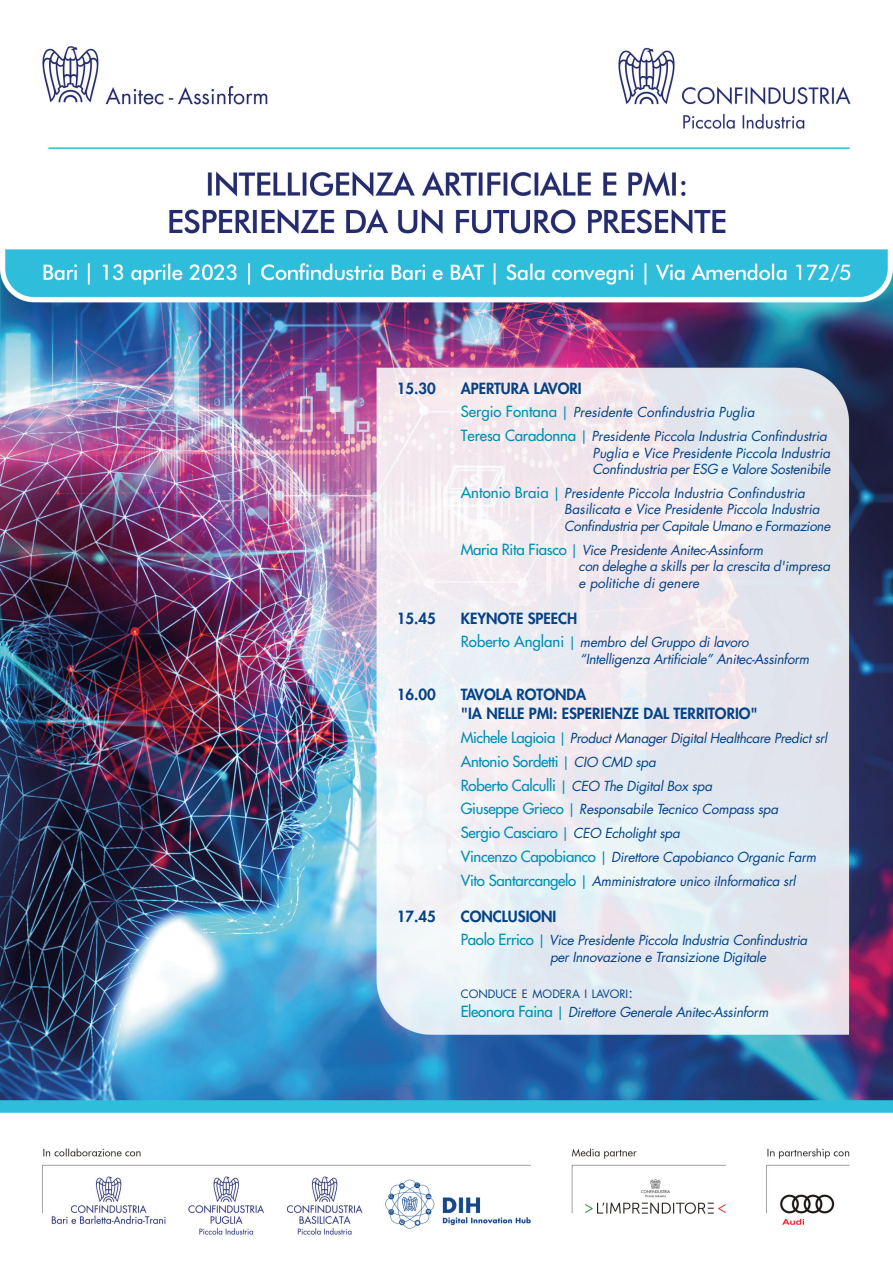
<style>
.page{position:relative;width:893px;height:1263px;background:#fff}
.page>*{position:absolute;margin:0;border:0;box-sizing:border-box;transform-origin:0 0}
.t1{font:800 15px/19.5px "Futura Std";color:#054286}
.t2{font:500 15px "Futura Std";letter-spacing:-.02em;color:#008fb3}
.t3{font:italic 13.5px/16.5px "Futura Std";letter-spacing:-.02em;color:#054286}
.t4{font:italic 13.5px/16.5px "Futura Std";color:#054286}
.t5{font:11.25px "Futura Std";color:#054286}
.s1{font-weight:500;font-style:normal;font-size:15px;color:#008fb3}
.s2{font-weight:500;font-style:normal;color:#008fb3}
.s3{font-size:13.5px}
.s4{font-weight:400;font-style:italic;font-size:13.5px;color:#054286}
.s5{font-size:15px}
</style>
<div class="page">
<img style="left:0;top:46px;width:893px;height:1189px">
<p class="t1" style="left:397px;top:379px;width:41px">15.30</p>
<p class="t1" style="left:461px;top:379px;width:122px">APERTURA LAVORI</p>
<p class="t3" style="left:461px;top:402px;width:368px;line-height:23.7px"><span class="s1">Sergio Fontana</span> <span class="s2">|</span> Presidente Confindustria Puglia<br><span class="s1">Teresa Caradonna</span> <span class="s2">|</span> Presidente Piccola Industria Confindustria</p>
<p class="t4" style="left:593px;top:446px;width:239px">Puglia e Vice Presidente Piccola Industria<br>Confindustria per ESG e Valore Sostenibile</p>
<p class="t3" style="left:564px;top:486px;width:268px;text-indent:-103px"><span class="s1">Antonio Braia</span> <span class="s2">|</span> Presidente Piccola Industria Confindustria<br>Basilicata e Vice Presidente Piccola Industria<br>Confindustria per Capitale Umano e Formazione</p>
<p class="t3" style="left:579px;top:543px;width:253px;text-indent:-118px"><span class="s1">Maria Rita Fiasco</span> <span class="s2">|</span> Vice Presidente Anitec-Assinform<br>con deleghe a skills per la crescita d'impresa e politiche di genere</p>
<p class="t1" style="left:397px;top:609px;width:41px">15.45</p>
<p class="t1" style="left:461px;top:609px;width:118px">KEYNOTE SPEECH</p>
<p class="t3" style="left:580px;top:635px;width:231px;text-indent:-119px"><span class="s1">Roberto Anglani</span> <span class="s2">|</span> membro del Gruppo di lavoro “Intelligenza Artificiale” Anitec-Assinform</p>
<p class="t1" style="left:397px;top:685px;width:41px">16.00</p>
<p class="t1" style="left:461px;top:685px;width:299px">TAVOLA ROTONDA<br>"IA NELLE PMI: ESPERIENZE DAL TERRITORIO"</p>
<p class="t3" style="left:461px;top:731px;width:368px"><span class="s1">Michele Lagioia</span> <span class="s2">|</span> Product Manager Digital Healthcare Predict srl</p>
<p class="t2" style="left:461px;top:754px;width:197px">Antonio Sordetti <span class="s3">|</span> <span class="s4">CIO CMD spa</span></p>
<p class="t3" style="left:461px;top:775px;width:357px;line-height:23.7px"><span class="s1">Roberto Calculli</span> <span class="s2">|</span> CEO The Digital Box spa<br><span class="s1">Giuseppe Grieco</span> <span class="s2">|</span> Responsabile Tecnico Compass spa <span class="s1">Sergio Casciaro</span> <span class="s2">|</span> CEO Echolight spa<br><span class="s1">Vincenzo Capobianco</span> <span class="s2">|</span> Direttore Capobianco Organic Farm <span class="s1">Vito Santarcangelo</span> <span class="s2">|</span> Amministratore unico iInformatica srl</p>
<p class="t1" style="left:397px;top:907px;width:41px">17.45</p>
<p class="t1" style="left:461px;top:907px;width:97px">CONCLUSIONI</p>
<p class="t3" style="left:550px;top:933px;width:259px;text-indent:-89px"><span class="s1">Paolo Errico</span> <span class="s2">|</span> Vice Presidente Piccola Industria Confindustria per Innovazione e Transizione Digitale</p>
<p class="t5" style="left:461px;top:987px;width:174px">CONDUCE E MODERA I LAVORI<span class="s5">:</span></p>
<p class="t3" style="left:461px;top:1005px;width:309px"><span class="s1">Eleonora Faina</span> <span class="s2">|</span> Direttore Generale Anitec-Assinform</p>
</div>
